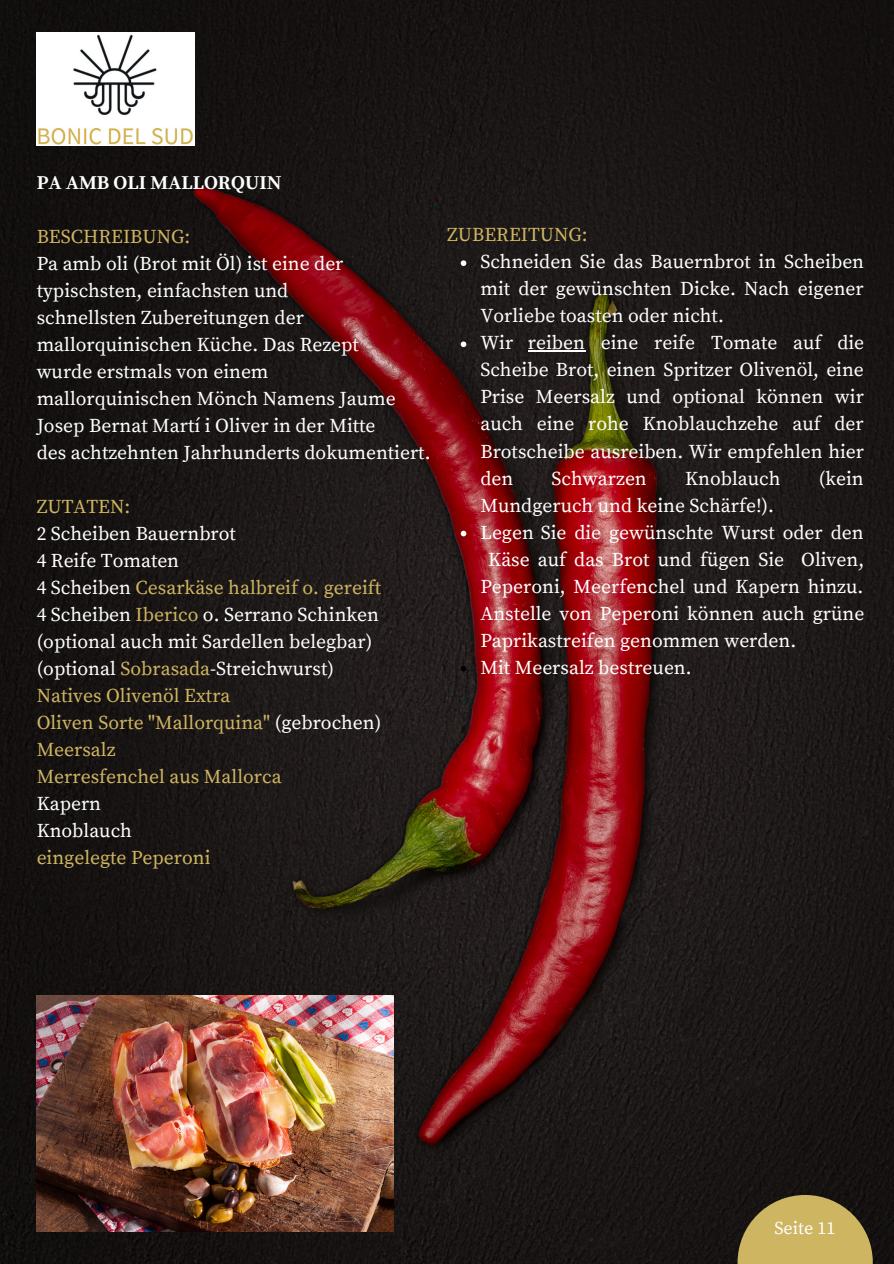
<style>
.page{position:relative;width:894px;height:1264px;background:#fff}
.page>*{position:absolute;margin:0;border:0;box-sizing:border-box;transform-origin:0 0}
.t1{font:19.5px/27px "Source Serif Pro";color:#fff}
.t2{font:19.5px "Source Serif Pro";color:#ceb561}
.t3{font:700 19.5px "Source Serif Pro";color:#fff}
.t4{font:18px "Source Serif Pro";color:#fff}
.s1{color:#ceb561}
</style>
<div class="page">
<img style="left:0;top:0;width:893px;height:1263px">
<img style="left:37px;top:33px;width:157px;height:112px">
<svg style="left:460px;top:260px;width:6px;height:6px"></svg>
<svg style="left:460px;top:341px;width:6px;height:6px"></svg>
<hr style="left:528px;top:350px;width:57px;height:1px;background:#fff">
<svg style="left:460px;top:530px;width:6px;height:6px"></svg>
<svg style="left:460px;top:666px;width:6px;height:5px"></svg>
<img style="left:37px;top:995px;width:357px;height:236px">
<svg style="left:737px;top:1194px;width:135px;height:69px;background:#a4904f"></svg>
<p class="t3" style="left:37px;top:171px;width:246px">PA AMB OLI MALLORQUIN</p>
<p class="t2" style="left:37px;top:225px;width:155px">BESCHREIBUNG:</p>
<p class="t1" style="left:37px;top:250px;width:395px">Pa amb oli (Brot mit Öl) ist eine der typischsten, einfachsten und<br>schnellsten Zubereitungen der mallorquinischen Küche. Das Rezept<br>wurde erstmals von einem<br>mallorquinischen Mönch Namens Jaume Josep Bernat Martí i Oliver in der Mitte<br>des achtzehnten Jahrhunderts dokumentiert.</p>
<p class="t2" style="left:37px;top:495px;width:95px">ZUTATEN:</p>
<p class="t1" style="left:37px;top:521px;width:346px">2 Scheiben Bauernbrot<br>4 Reife Tomaten<br>4 Scheiben <span class="s1">Cesarkäse halbreif o. gereift<br></span>4 Scheiben <span class="s1">Iberico</span> o. Serrano Schinken (optional auch mit Sardellen belegbar) (optional <span class="s1">Sobrasada</span>-Streichwurst)<br><span class="s1">Natives Olivenöl Extra<br>Oliven Sorte "Mallorquina"</span> (gebrochen)<br><span class="s1">Meersalz<br>Merresfenchel aus Mallorca</span></p>
<p class="t1" style="left:37px;top:791px;width:97px">Kapern<br>Knoblauch</p>
<p class="t2" style="left:37px;top:846px;width:175px">eingelegte Peperoni</p>
<p class="t2" style="left:447px;top:223px;width:142px">ZUBEREITUNG:</p>
<p class="t1" style="left:480px;top:249px;width:385px">Schneiden Sie das Bauernbrot in Scheiben mit der gewünschten Dicke. Nach eigener Vorliebe toasten oder nicht.<br>Wir reiben eine reife Tomate auf die Scheibe Brot, einen Spritzer Olivenöl, eine Prise Meersalz und optional können wir auch eine rohe Knoblauchzehe auf der Brotscheibe ausreiben. Wir empfehlen hier den</p>
<p class="t1" style="left:551px;top:465px;width:97px">Schwarzen</p>
<p class="t1" style="left:685px;top:465px;width:97px">Knoblauch</p>
<p class="t1" style="left:818px;top:465px;width:46px">(kein</p>
<p class="t1" style="left:480px;top:492px;width:295px">Mundgeruch und keine Schärfe!).</p>
<p class="t1" style="left:480px;top:519px;width:384px">Legen Sie die gewünschte Wurst oder den</p>
<p class="t1" style="left:488px;top:546px;width:377px">Käse auf das Brot und fügen Sie Oliven,</p>
<p class="t1" style="left:480px;top:573px;width:384px">Peperoni, Meerfenchel und Kapern hinzu.</p>
<p class="t1" style="left:480px;top:600px;width:385px">Anstelle von Peperoni können auch grüne</p>
<p class="t1" style="left:480px;top:627px;width:317px">Paprikastreifen genommen werden.</p>
<p class="t1" style="left:480px;top:654px;width:213px">Mit Meersalz bestreuen.</p>
<p class="t4" style="left:774px;top:1216px;width:63px">Seite 11</p>
</div>
